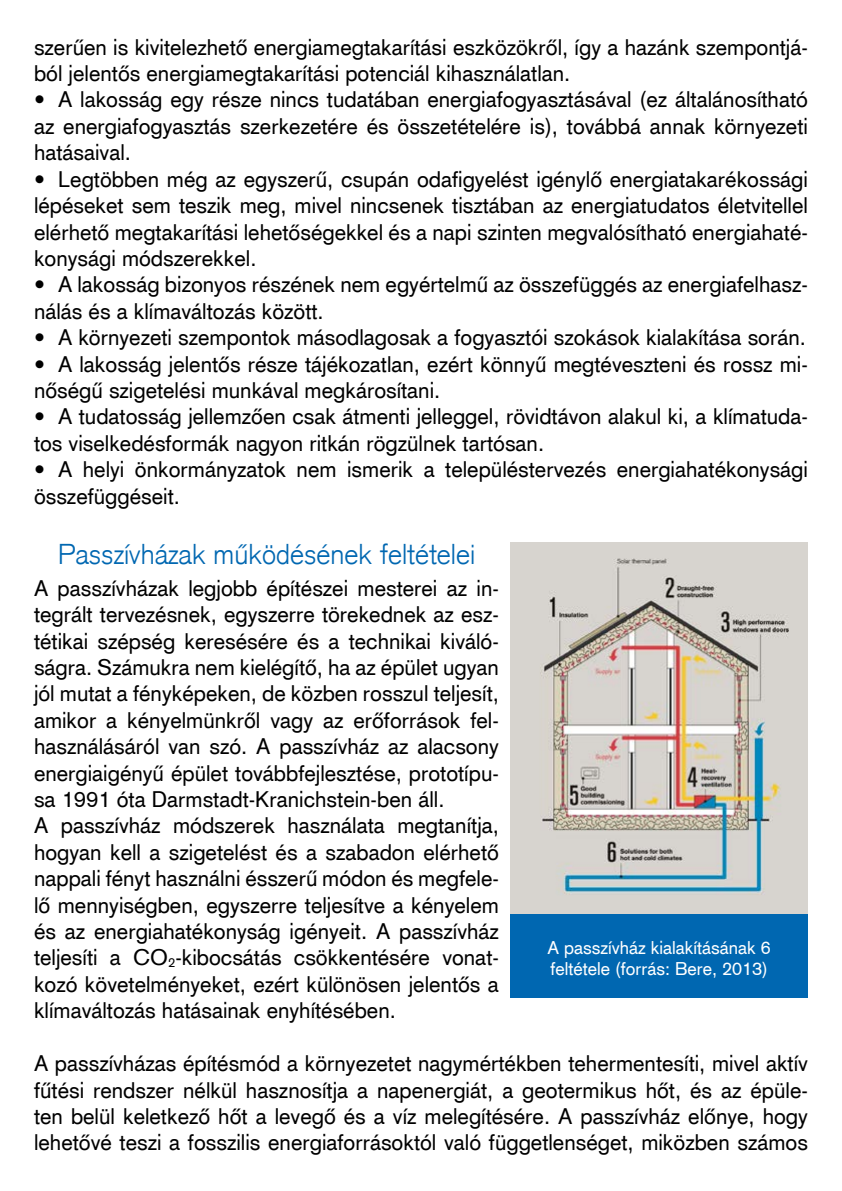
<style>
.page{position:relative;width:842px;height:1191px;background:#fff}
.page>*{position:absolute;margin:0;border:0;box-sizing:border-box;transform-origin:0 0}
.t1{font:300 28px "Akzidenz Grotesk CE";color:#0067b1}
.t2{font:22px/26.4px "Akzidenz Grotesk CE";color:#000}
.t3{font:18px/21.6px "Akzidenz Grotesk CE";color:#fff}
.s1{font-size:12.8px}
</style>
<div class="page">
<img style="left:510px;top:543px;width:298px;height:371px">
<div style="left:510px;top:914px;width:298px;height:84px;background:#0067b1"></div>
<p class="t2" style="left:34px;top:33px;width:775px">szerűen is kivitelezhető energiamegtakarítási eszközökről, így a hazánk szempontjá&shy;ból jelentős energiamegtakarítási potenciál kihasználatlan.</p>
<p class="t2" style="left:34px;top:86px;width:775px;text-align:justify">• A lakosság egy része nincs tudatában energiafogyasztásával (ez általánosítható az energiafogyasztás szerkezetére és összetételére is), továbbá annak környezeti hatásaival.</p>
<p class="t2" style="left:34px;top:165px;width:775px;text-align:justify">• Legtöbben még az egyszerű, csupán odafigyelést igénylő energiatakarékossági lépéseket sem teszik meg, mivel nincsenek tisztában az energiatudatos életvitellel elérhető megtakarítási lehetőségekkel és a napi szinten megvalósítható energiahaté&shy;konysági módszerekkel.</p>
<p class="t2" style="left:34px;top:271px;width:775px">• A lakosság bizonyos részének nem egyértelmű az összefüggés az energiafelhasz&shy;nálás és a klímaváltozás között.</p>
<p class="t2" style="left:34px;top:324px;width:773px">• A környezeti szempontok másodlagosak a fogyasztói szokások kialakítása során.</p>
<p class="t2" style="left:34px;top:350px;width:775px">• A lakosság jelentős része tájékozatlan, ezért könnyű megtéveszteni és rossz mi&shy;nőségű szigetelési munkával megkárosítani.</p>
<p class="t2" style="left:34px;top:403px;width:775px">• A tudatosság jellemzően csak átmenti jelleggel, rövidtávon alakul ki, a klímatuda&shy;tos viselkedésformák nagyon ritkán rögzülnek tartósan.</p>
<p class="t2" style="left:34px;top:456px;width:775px">• A helyi önkormányzatok nem ismerik a településtervezés energiahatékonysági összefüggéseit.</p>
<p class="t1" style="left:58px;top:536px;width:419px">Passzívházak működésének feltételei</p>
<p class="t2" style="left:34px;top:574px;width:466px">A passzívházak legjobb építészei mesterei az in&shy;tegrált tervezésnek, egyszerre törekednek az esz&shy;tétikai szépség keresésére és a technikai kiváló&shy;ságra. Számukra nem kielégítő, ha az épület ugyan jól mutat a fényképeken, de közben rosszul teljesít, amikor a kényelmünkről vagy az erőforrások fel&shy;használásáról van szó. A passzívház az alacsony energiaigényű épület továbbfejlesztése, prototípu&shy;sa 1991 óta Darmstadt-Kranichstein-ben áll.<br>A passzívház módszerek használata megtanítja, hogyan kell a szigetelést és a szabadon elérhető nappali fényt használni ésszerű módon és megfele&shy;lő mennyiségben, egyszerre teljesítve a kényelem és az energiahatékonyság igényeit. A passzívház teljesíti a CO<span class="s1">2</span>-kibocsátás csökkentésére vonat&shy;kozó követelményeket, ezért különösen jelentős a klímaváltozás hatásainak enyhítésében.</p>
<p class="t2" style="left:34px;top:1050px;width:775px;text-align:justify">A passzívházas építésmód a környezetet nagymértékben tehermentesíti, mivel aktív fűtési rendszer nélkül hasznosítja a napenergiát, a geotermikus hőt, és az épüle&shy;ten belül keletkező hőt a levegő és a víz melegítésére. A passzívház előnye, hogy lehetővé teszi a fosszilis energiaforrásoktól való függetlenséget, miközben számos</p>
<p class="t3" style="left:547px;top:936px;width:225px">A passzívház kialakításának 6 feltétele (forrás: Bere, 2013)</p>
</div>
